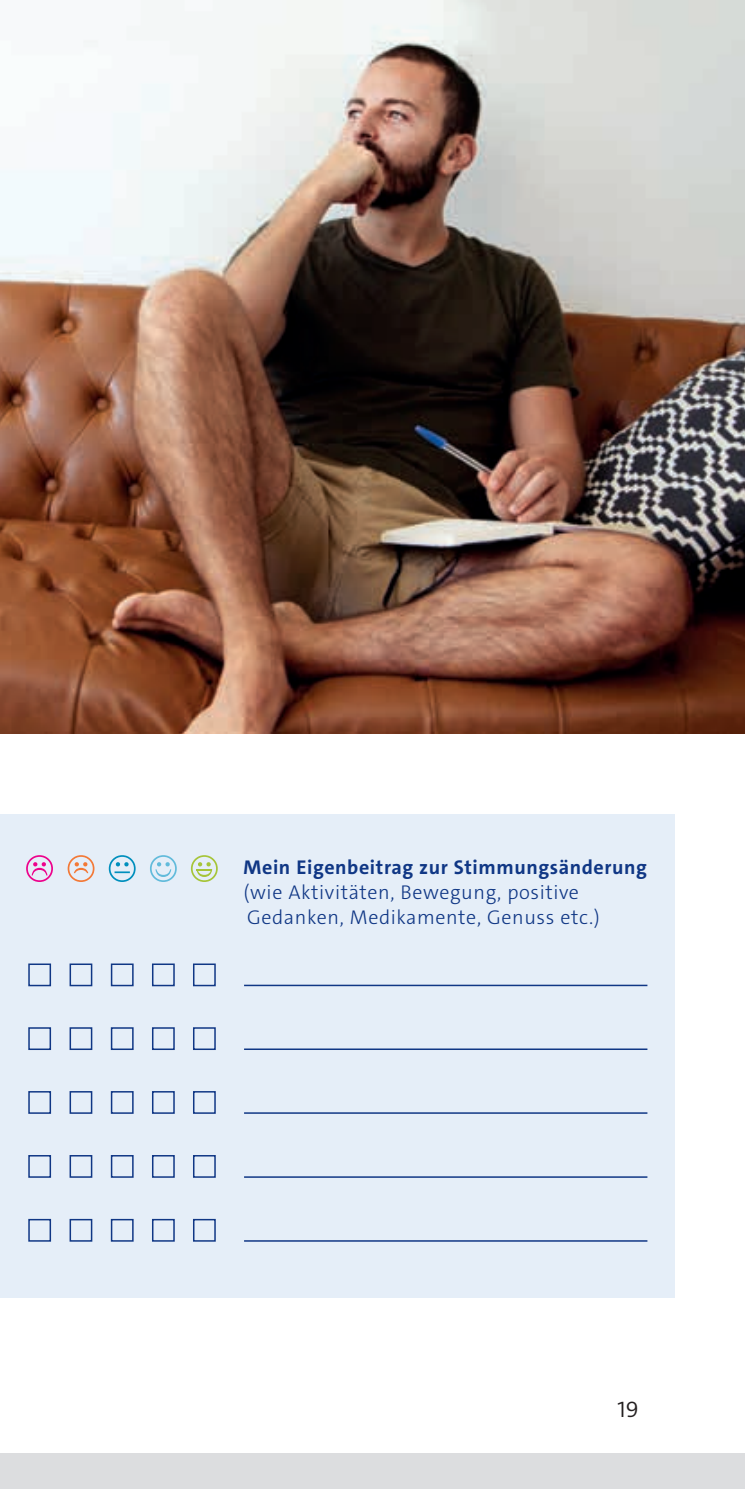
<style>
.page{position:relative;width:745px;height:1489px;background:#fff}
.page>*{position:absolute;margin:0;border:0;box-sizing:border-box;transform-origin:0 0}
.t1{font:300 22.5px "The Sans C4 s";color:#231f20}
.t2{font:300 20px/25px "The Sans C4 s";letter-spacing:.03em;color:#103785}
.t3{font:700 20px "The Sans C4 s";letter-spacing:.03em;color:#103785}
</style>
<div class="page">
<div style="left:0;top:1453px;width:744px;height:35px;background:#dcdddf"></div>
<div style="left:0;top:814px;width:673px;height:483px;background:#e5eef8"></div>
<svg style="left:150px;top:855px;width:27px;height:27px"></svg>
<svg style="left:109px;top:855px;width:26px;height:27px"></svg>
<svg style="left:68px;top:855px;width:26px;height:27px"></svg>
<div style="left:28px;top:963px;width:23px;height:23px;border:2px solid #103785"></div>
<div style="left:69px;top:963px;width:23px;height:23px;border:2px solid #103785"></div>
<div style="left:111px;top:963px;width:22px;height:23px;border:2px solid #103785"></div>
<div style="left:28px;top:1027px;width:23px;height:22px;border:2px solid #103785"></div>
<div style="left:69px;top:1027px;width:23px;height:22px;border:2px solid #103785"></div>
<div style="left:111px;top:1027px;width:22px;height:22px;border:2px solid #103785"></div>
<div style="left:28px;top:1090px;width:23px;height:23px;border:2px solid #103785"></div>
<div style="left:69px;top:1090px;width:23px;height:23px;border:2px solid #103785"></div>
<div style="left:111px;top:1090px;width:22px;height:23px;border:2px solid #103785"></div>
<div style="left:28px;top:1154px;width:23px;height:23px;border:2px solid #103785"></div>
<div style="left:69px;top:1154px;width:23px;height:23px;border:2px solid #103785"></div>
<div style="left:111px;top:1154px;width:22px;height:23px;border:2px solid #103785"></div>
<div style="left:28px;top:1218px;width:23px;height:23px;border:2px solid #103785"></div>
<div style="left:69px;top:1218px;width:23px;height:23px;border:2px solid #103785"></div>
<div style="left:111px;top:1218px;width:22px;height:23px;border:2px solid #103785"></div>
<div style="left:152px;top:963px;width:23px;height:23px;border:2px solid #103785"></div>
<div style="left:152px;top:1027px;width:23px;height:22px;border:2px solid #103785"></div>
<div style="left:152px;top:1090px;width:23px;height:23px;border:2px solid #103785"></div>
<div style="left:152px;top:1154px;width:23px;height:23px;border:2px solid #103785"></div>
<div style="left:152px;top:1218px;width:23px;height:23px;border:2px solid #103785"></div>
<div style="left:193px;top:963px;width:23px;height:23px;border:2px solid #103785"></div>
<div style="left:193px;top:1027px;width:23px;height:22px;border:2px solid #103785"></div>
<div style="left:193px;top:1090px;width:23px;height:23px;border:2px solid #103785"></div>
<div style="left:193px;top:1154px;width:23px;height:23px;border:2px solid #103785"></div>
<div style="left:193px;top:1218px;width:23px;height:23px;border:2px solid #103785"></div>
<svg style="left:26px;top:855px;width:27px;height:27px"></svg>
<hr style="left:244px;top:984px;width:403px;height:2px;background:#103785">
<hr style="left:244px;top:1048px;width:403px;height:1px;background:#103785">
<hr style="left:244px;top:1112px;width:403px;height:1px;background:#103785">
<hr style="left:244px;top:1176px;width:403px;height:1px;background:#103785">
<hr style="left:244px;top:1240px;width:403px;height:1px;background:#103785">
<svg style="left:191px;top:855px;width:26px;height:27px"></svg>
<img style="left:0;top:0;width:744px;height:733px">
<p class="t3" style="left:243px;top:854px;width:405px">Mein Eigenbeitrag zur Stimmungsänderung</p>
<p class="t2" style="left:243px;top:880px;width:357px">(wie Aktivitäten, Bewegung, positive<br>Gedanken, Medikamente, Genuss etc.)</p>
<p class="t1" style="left:617px;top:1394px;width:22px">19</p>
</div>
